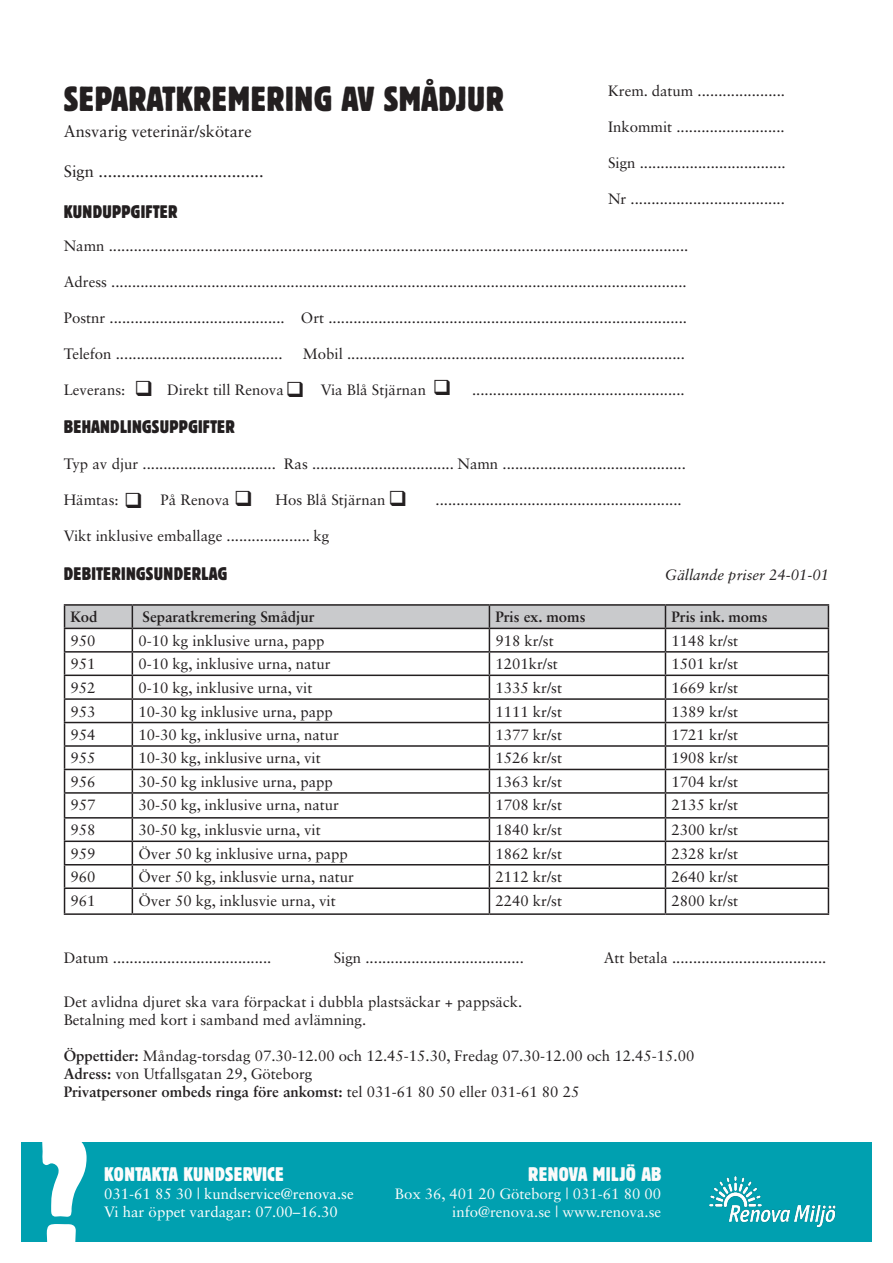
<style>
.page{position:relative;width:893px;height:1263px;background:#fff}
.page>*{position:absolute;margin:0;border:0;box-sizing:border-box;transform-origin:0 0}
.t1{font:condensed 168.3px "Block Berthold BQ";color:#fff}
.t2{font:condensed 34.5px "Block Berthold BQ";letter-spacing:.02em;color:#231f20}
.t3{font:condensed 19.5px "Block Berthold BQ";color:#fcfcfc}
.t4{font:condensed 19.5px "Block Berthold BQ";letter-spacing:.02em;color:#fafafa}
.t5{font:condensed 18px "Block Berthold BQ";letter-spacing:.02em;color:#231f20}
.t6{font:16.5px "Sabon LT Std";color:#231f20}
.t7{font:15px "Sabon LT Std";color:#231f20}
.t8{font:700 15px "Sabon LT Std";color:#231f20}
.t9{font:15px "Sabon LT Std";color:#fff}
.t10{font:15px/18px "Sabon LT Std";color:#fafafa;text-align:right}
.t11{font:italic 15px "Sabon LT Std";color:#231f20}
.s1{font-weight:700}
.s2{font-weight:400}
</style>
<div class="page">
<hr style="left:64px;top:604px;width:68px;height:2px;background:#231f20">
<hr style="left:132px;top:604px;width:357px;height:2px;background:#231f20">
<hr style="left:489px;top:604px;width:176px;height:2px;background:#231f20">
<hr style="left:665px;top:604px;width:164px;height:2px;background:#231f20">
<svg style="left:64px;top:605px;width:765px;height:308px"></svg>
<hr style="left:64px;top:913px;width:68px;height:2px;background:#231f20">
<hr style="left:132px;top:913px;width:357px;height:2px;background:#231f20">
<hr style="left:489px;top:913px;width:176px;height:2px;background:#231f20">
<hr style="left:665px;top:913px;width:164px;height:2px;background:#231f20">
<div style="left:21px;top:1142px;width:851px;height:100px;background:#00a0b0"></div>
<img style="left:709px;top:1176px;width:127px;height:51px">
<p class="t2" style="left:64px;top:79px;width:442px">SEPARATKREMERING AV SMÅDJUR</p>
<p class="t7" style="left:608px;top:82px;width:178px">Krem. datum .....................</p>
<p class="t7" style="left:608px;top:118px;width:178px">Inkommit ..........................</p>
<p class="t7" style="left:608px;top:154px;width:179px">Sign ...................................</p>
<p class="t7" style="left:608px;top:190px;width:178px">Nr .....................................</p>
<p class="t6" style="left:64px;top:122px;width:189px">Ansvarig veterinär/skötare</p>
<p class="t6" style="left:64px;top:161px;width:201px">Sign ....................................</p>
<p class="t5" style="left:64px;top:201px;width:115px">KUNDUPPGIFTER</p>
<p class="t7" style="left:64px;top:236px;width:626px">Namn ...........................................................................................................................................</p>
<p class="t7" style="left:64px;top:272px;width:624px">Adress ..........................................................................................................................................</p>
<p class="t7" style="left:64px;top:308px;width:625px">Postnr .......................................... Ort ......................................................................................</p>
<p class="t7" style="left:64px;top:344px;width:220px">Telefon ........................................</p>
<p class="t7" style="left:303px;top:344px;width:383px">Mobil .................................................................................</p>
<p class="t7" style="left:64px;top:380px;width:63px">Leverans:</p>
<p class="t7" style="left:167px;top:380px;width:118px">Direkt till Renova</p>
<p class="t7" style="left:321px;top:380px;width:107px">Via Blå Stjärnan</p>
<p class="t7" style="left:472px;top:380px;width:214px">...................................................</p>
<p class="t5" style="left:64px;top:416px;width:173px">BEHANDLINGSUPPGIFTER</p>
<p class="t7" style="left:64px;top:454px;width:624px">Typ av djur ................................ Ras .................................. Namn ............................................</p>
<p class="t7" style="left:64px;top:490px;width:56px">Hämtas:</p>
<p class="t7" style="left:160px;top:490px;width:71px">På Renova</p>
<p class="t7" style="left:276px;top:490px;width:112px">Hos Blå Stjärnan</p>
<p class="t7" style="left:436px;top:490px;width:248px">...........................................................</p>
<p class="t7" style="left:64px;top:526px;width:267px">Vikt inklusive emballage .................... kg</p>
<p class="t5" style="left:64px;top:563px;width:165px">DEBITERINGSUNDERLAG</p>
<p class="t11" style="left:665px;top:566px;width:166px">Gällande priser 24-01-01</p>
<p class="t8" style="left:71px;top:608px;width:29px">Kod</p>
<p class="t8" style="left:143px;top:608px;width:174px">Separatkremering Smådjur</p>
<p class="t8" style="left:495px;top:608px;width:92px">Pris ex. moms</p>
<p class="t8" style="left:671px;top:608px;width:98px">Pris ink. moms</p>
<p class="t7" style="left:71px;top:632px;width:27px">950</p>
<p class="t7" style="left:138px;top:632px;width:188px">0-10 kg inklusive urna, papp</p>
<p class="t7" style="left:495px;top:632px;width:60px">918 kr/st</p>
<p class="t7" style="left:671px;top:632px;width:68px">1148 kr/st</p>
<p class="t7" style="left:71px;top:655px;width:27px">951</p>
<p class="t7" style="left:138px;top:655px;width:194px">0-10 kg, inklusive urna, natur</p>
<p class="t7" style="left:495px;top:655px;width:64px">1201kr/st</p>
<p class="t7" style="left:671px;top:655px;width:68px">1501 kr/st</p>
<p class="t7" style="left:71px;top:679px;width:27px">952</p>
<p class="t7" style="left:138px;top:679px;width:175px">0-10 kg, inklusive urna, vit</p>
<p class="t7" style="left:495px;top:679px;width:68px">1335 kr/st</p>
<p class="t7" style="left:671px;top:679px;width:68px">1669 kr/st</p>
<p class="t7" style="left:71px;top:702px;width:27px">953</p>
<p class="t7" style="left:138px;top:702px;width:196px">10-30 kg inklusive urna, papp</p>
<p class="t7" style="left:495px;top:702px;width:68px">1111 kr/st</p>
<p class="t7" style="left:671px;top:702px;width:68px">1389 kr/st</p>
<p class="t7" style="left:71px;top:726px;width:27px">954</p>
<p class="t7" style="left:138px;top:726px;width:202px">10-30 kg, inklusive urna, natur</p>
<p class="t7" style="left:495px;top:726px;width:68px">1377 kr/st</p>
<p class="t7" style="left:671px;top:726px;width:68px">1721 kr/st</p>
<p class="t7" style="left:71px;top:749px;width:27px">955</p>
<p class="t7" style="left:138px;top:749px;width:184px">10-30 kg, inklusive urna, vit</p>
<p class="t7" style="left:495px;top:749px;width:68px">1526 kr/st</p>
<p class="t7" style="left:671px;top:749px;width:68px">1908 kr/st</p>
<p class="t7" style="left:71px;top:773px;width:27px">956</p>
<p class="t7" style="left:138px;top:773px;width:196px">30-50 kg inklusive urna, papp</p>
<p class="t7" style="left:495px;top:773px;width:68px">1363 kr/st</p>
<p class="t7" style="left:671px;top:773px;width:68px">1704 kr/st</p>
<p class="t7" style="left:71px;top:796px;width:27px">957</p>
<p class="t7" style="left:138px;top:796px;width:202px">30-50 kg, inklusive urna, natur</p>
<p class="t7" style="left:495px;top:796px;width:68px">1708 kr/st</p>
<p class="t7" style="left:671px;top:796px;width:68px">2135 kr/st</p>
<p class="t7" style="left:71px;top:821px;width:27px">958</p>
<p class="t7" style="left:138px;top:821px;width:184px">30-50 kg, inklusvie urna, vit</p>
<p class="t7" style="left:495px;top:821px;width:68px">1840 kr/st</p>
<p class="t7" style="left:671px;top:821px;width:68px">2300 kr/st</p>
<p class="t7" style="left:71px;top:844px;width:27px">959</p>
<p class="t7" style="left:138px;top:844px;width:211px">Över 50 kg inklusive urna, papp</p>
<p class="t7" style="left:495px;top:844px;width:68px">1862 kr/st</p>
<p class="t7" style="left:671px;top:844px;width:68px">2328 kr/st</p>
<p class="t7" style="left:71px;top:868px;width:27px">960</p>
<p class="t7" style="left:138px;top:868px;width:217px">Över 50 kg, inklusvie urna, natur</p>
<p class="t7" style="left:495px;top:868px;width:68px">2112 kr/st</p>
<p class="t7" style="left:671px;top:868px;width:68px">2640 kr/st</p>
<p class="t7" style="left:71px;top:891px;width:27px">961</p>
<p class="t7" style="left:138px;top:891px;width:199px">Över 50 kg, inklusvie urna, vit</p>
<p class="t7" style="left:495px;top:891px;width:68px">2240 kr/st</p>
<p class="t7" style="left:671px;top:891px;width:68px">2800 kr/st</p>
<p class="t7" style="left:64px;top:949px;width:209px">Datum ......................................</p>
<p class="t7" style="left:334px;top:949px;width:192px">Sign ......................................</p>
<p class="t7" style="left:604px;top:949px;width:224px">Att betala .....................................</p>
<p class="t7" style="left:64px;top:992px;width:460px">Det avlidna djuret ska vara förpackat i dubbla plastsäckar + pappsäck.</p>
<p class="t7" style="left:64px;top:1010px;width:304px">Betalning med kort i samband med avlämning.</p>
<p class="t7" style="left:64px;top:1046px;width:632px"><span class="s1">Öppettider:</span> Måndag-torsdag 07.30-12.00 och 12.45-15.30, Fredag 07.30-12.00 och 12.45-15.00</p>
<p class="t7" style="left:64px;top:1064px;width:250px"><span class="s1">Adress:</span> von Utfallsgatan 29, Göteborg</p>
<p class="t8" style="left:64px;top:1082px;width:517px">Privatpersoner ombeds ringa före ankomst: <span class="s2">tel 031-61 80 50 eller 031-61 80 25</span></p>
<p class="t1" style="left:35px;top:1097px;width:58px">?</p>
<p class="t4" style="left:528px;top:1163px;width:134px">RENOVA MILJÖ AB</p>
<p class="t10" style="left:395px;top:1185px;width:268px">Box 36, 401 20 Göteborg | 031-61 80 00 info@renova.se | www.renova.se</p>
<p class="t3" style="left:104px;top:1163px;width:181px">KONTAKTA KUNDSERVICE</p>
<p class="t9" style="left:104px;top:1185px;width:251px">031-61 85 30 | kundservice@renova.se</p>
<p class="t9" style="left:104px;top:1203px;width:235px">Vi har öppet vardagar: 07.00–16.30</p>
</div>
